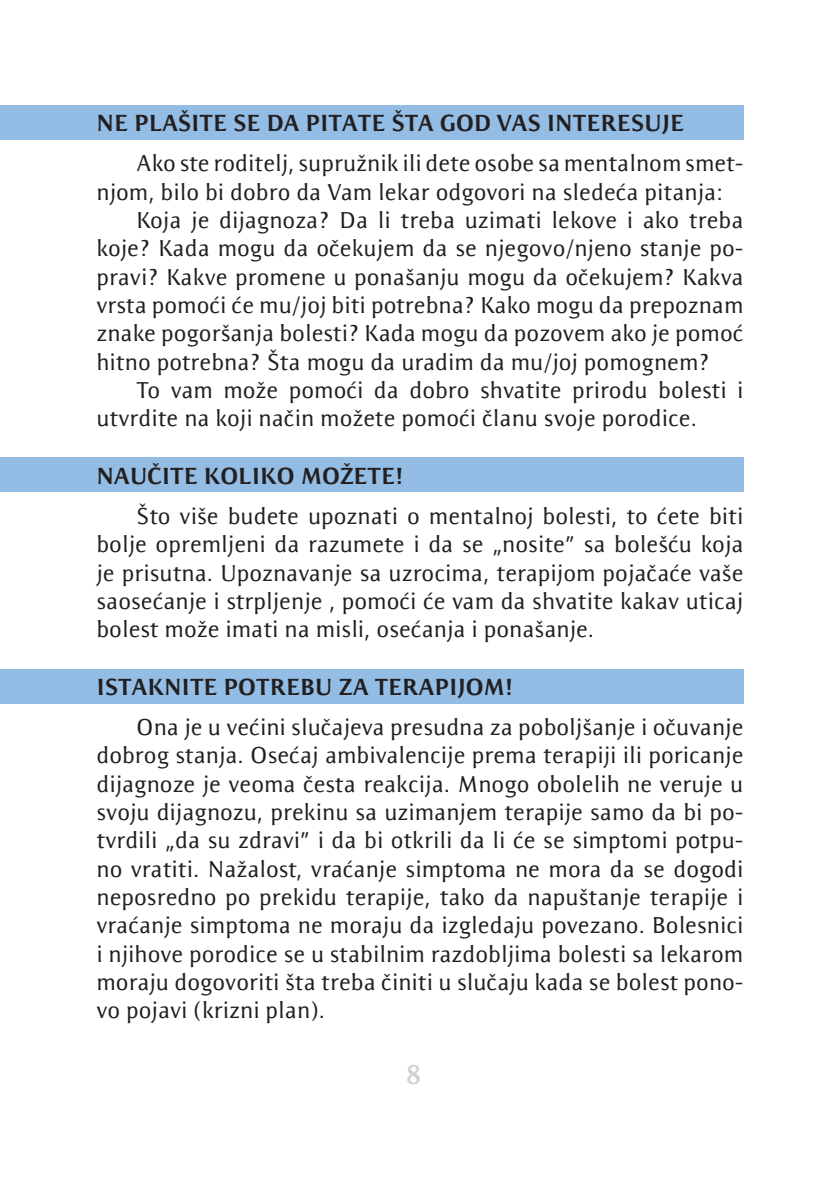
<style>
.page{position:relative;width:840px;height:1191px;background:#fff}
.page>*{position:absolute;margin:0;border:0;box-sizing:border-box;transform-origin:0 0}
.t1{font:700 28px "Resavska BG Sans";color:#d1d2d4}
.t2{font:700 24px "Resavska BG Sans";color:#231f20}
.t3{font:23.6px/28.4px "Resavska BG Sans";color:#231f20;text-align:justify}
</style>
<div class="page">
<div style="left:0;top:105px;width:743px;height:34px;background:#93bde5"></div>
<div style="left:0;top:458px;width:743px;height:34px;background:#93bde5"></div>
<div style="left:0;top:669px;width:743px;height:34px;background:#93bde5"></div>
<p class="t2" style="left:96px;top:109px;width:588px">NE PLAŠITE SE DA PITATE ŠTA GOD VAS INTERESUJE</p>
<p class="t3" style="left:136px;top:149px;width:608px">Ako ste roditelj, supružnik ili dete osobe sa mentalnom smet-</p>
<p class="t3" style="left:96px;top:177px;width:627px">njom, bilo bi dobro da Vam lekar odgovori na sledeća pitanja:</p>
<p class="t3" style="left:136px;top:206px;width:608px">Koja je dijagnoza? Da li treba uzimati lekove i ako treba</p>
<p class="t3" style="left:96px;top:234px;width:648px">koje? Kada mogu da očekujem da se njegovo/njeno stanje po-</p>
<p class="t3" style="left:96px;top:262px;width:648px">pravi? Kakve promene u ponašanju mogu da očekujem? Kakva</p>
<p class="t3" style="left:96px;top:291px;width:648px">vrsta pomoći će mu/joj biti potrebna? Kako mogu da prepoznam</p>
<p class="t3" style="left:96px;top:319px;width:648px">znake pogoršanja bolesti? Kada mogu da pozovem ako je pomoć</p>
<p class="t3" style="left:96px;top:347px;width:614px">hitno potrebna? Šta mogu da uradim da mu/joj pomognem?</p>
<p class="t3" style="left:136px;top:376px;width:608px">To vam može pomoći da dobro shvatite prirodu bolesti i</p>
<p class="t3" style="left:96px;top:404px;width:601px">utvrdite na koji način možete pomoći članu svoje porodice.</p>
<p class="t2" style="left:96px;top:462px;width:308px">NAUČITE KOLIKO MOŽETE!</p>
<p class="t3" style="left:96px;top:502px;width:648px;text-indent:40px">Što više budete upoznati o mentalnoj bolesti, to ćete biti bolje opremljeni da razumete i da se „nosite” sa bolešću koja je prisutna. Upoznavanje sa uzrocima, terapijom pojačaće vaše saosećanje i strpljenje , pomoći će vam da shvatite kakav uticaj bolest može imati na misli, osećanja i ponašanje.</p>
<p class="t2" style="left:96px;top:673px;width:418px">ISTAKNITE POTREBU ZA TERAPIJOM!</p>
<p class="t3" style="left:96px;top:713px;width:648px;text-indent:40px">Ona je u većini slučajeva presudna za poboljšanje i očuvanje dobrog stanja. Osećaj ambivalencije prema terapiji ili poricanje dijagnoze je veoma česta reakcija. Mnogo obolelih ne veruje u svoju dijagnozu, prekinu sa uzimanjem terapije samo da bi po&shy;tvrdili „da su zdravi” i da bi otkrili da li će se simptomi potpu&shy;no vratiti. Nažalost, vraćanje simptoma ne mora da se dogodi neposredno po prekidu terapije, tako da napuštanje terapije i vraćanje simptoma ne moraju da izgledaju povezano. Bolesnici i njihove porodice se u stabilnim razdobljima bolesti sa lekarom moraju dogovoriti šta treba činiti u slučaju kada se bolest pono&shy;vo pojavi (krizni plan).</p>
<p class="t1" style="left:405px;top:1058px;width:17px">8</p>
</div>
